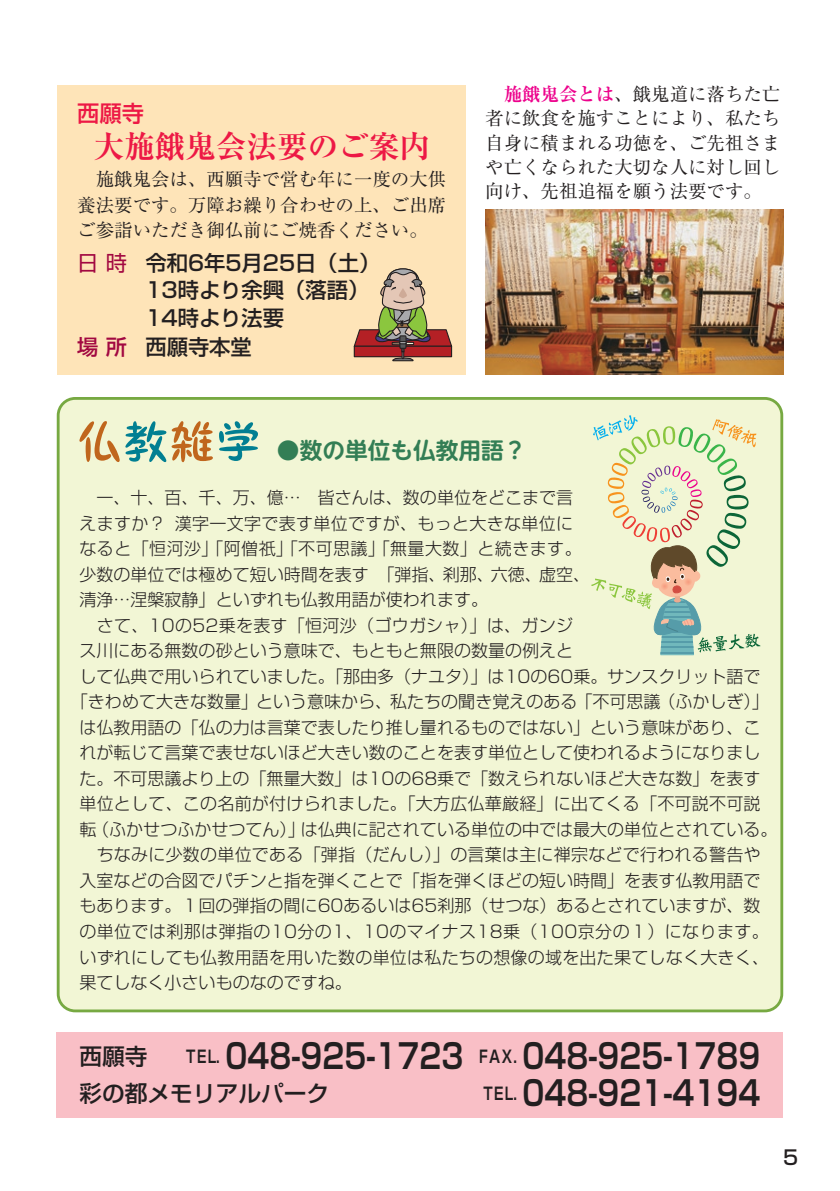
<style>
.page{position:relative;width:840px;height:1191px;background:#fff}
.page>*{position:absolute;margin:0;border:0;box-sizing:border-box;transform-origin:0 0}
.t1{font:700 34px "Shin Go Pro De";color:#231f20;scale:.85 1}
.t2{font:700 31.2px "Ryumin Pro";color:#ed1845}
.t3{font:500 22.6px "Shin Go Pro";color:#231f20}
.t4{font:700 22.6px "UD Shin M Go Pro De";color:#337e55}
.t5{font:500 22.6px "Shin Go Pro";color:#ed1845}
.t6{font:500 21.2px/28.4px "Shin Go Pro";color:#231f20}
.t7{font:21.2px "Shin Go Pro";color:#a20841}
.t8{font:500 21.2px "Shin Go Pro";color:#a20841}
.t9{font:500 19.8px "Shin Go Pro";color:#231f20}
.t10{font:18.4px/24.2px "Ryumin Pro";color:#231f20;text-align:justify}
.t11{font:300 17px/25.6px "Shin Go Pro";color:#231f20}
.t12{font:300 17px/25.6px "Shin Go Pro";letter-spacing:.02em;color:#231f20;text-align:right}
.t13{font:300 17px "Shin Go Pro";letter-spacing:.025em;color:#231f20}
.t14{font:700 17px "Shin Go Pro De";letter-spacing:.1em;color:#231f20;scale:.8 1}
.s1{font-weight:700;color:#ed028c}
</style>
<div class="page">
<div style="left:57px;top:1032px;width:725px;height:85px;background:#f9bfc6"></div>
<div style="left:57px;top:85px;width:408px;height:289px;background:#fee4b8"></div>
<svg style="left:353px;top:268px;width:99px;height:93px"></svg>
<div style="left:58px;top:398px;width:723px;height:613px;background:#f2f6d5;border-radius:17px"></div>
<div style="left:57px;top:397px;width:725px;height:615px;border:3px solid #77a942;border-radius:17px"></div>
<svg style="left:79px;top:421px;width:134px;height:41px"></svg>
<svg style="left:219px;top:421px;width:39px;height:40px"></svg>
<svg style="left:591px;top:415px;width:169px;height:240px"></svg>
<img style="left:485px;top:210px;width:297px;height:164px">
<h3 class="t5" style="left:77px;top:95px;width:68px">西願寺</h3>
<h2 class="t2" style="left:93px;top:121px;width:338px">大施餓鬼会法要のご案内</h2>
<p class="t10" style="left:77px;top:165px;width:370px;line-height:25.6px">　施餓鬼会は、西願寺で営む年に一度の大供養法要です。万障お繰り合わせの上、ご出席ご参詣いただき御仏前にご焼香ください。</p>
<p class="t6" style="left:145px;top:246px;width:236px">令和6年5月25日（土(</p>
<p class="t7" style="left:77px;top:246px;width:51px">日時</p>
<p class="t8" style="left:77px;top:329px;width:51px">場所</p>
<p class="t6" style="left:145px;top:273px;width:225px">13時より余興（落語(<br>14時より法要<br>西願寺本堂</p>
<p class="t10" style="left:485px;top:81px;width:296px;text-indent:18px"><span class="s1">施餓鬼会とは</span>、餓鬼道に落ちた亡者に飲食を施すことにより、私たち自身に積まれる功徳を、ご先祖さまや亡くなられた大切な人に対し回し向け、先祖追福を願う法要です。</p>
<h3 class="t4" style="left:277px;top:432px;width:251px">●数の単位も仏教用語?</h3>
<p class="t12" style="left:79px;top:483px;width:495px">　一、十、百、千、万、億…　皆さんは、数の単位をどこまで言漢字一文字で表す単位ですが、もっと大きな単位に</p>
<p class="t11" style="left:79px;top:508px;width:88px">えますか？</p>
<p class="t13" style="left:79px;top:535px;width:503px">なると「恒河沙」「阿僧祇」「不可思議」「無量大数」と続きます。</p>
<p class="t11" style="left:539px;top:559px;width:53px">虚空、</p>
<p class="t11" style="left:79px;top:559px;width:367px">少数の単位では極めて短い時間を表す　「弾指、</p>
<p class="t11" style="left:79px;top:585px;width:410px">清浄…涅槃寂静」といずれも仏教用語が使われます。</p>
<p class="t11" style="left:79px;top:610px;width:495px">　さて、10の52乗を表す「恒河沙（ゴウガシャ）」は、ガンジ</p>
<p class="t11" style="left:79px;top:636px;width:495px">ス川にある無数の砂という意味で、もともと無限の数量の例えと</p>
<p class="t11" style="left:79px;top:661px;width:682px">して仏典で用いられていました。「那由多（ナユタ）」は10の60乗。サンスクリット語で</p>
<p class="t11" style="left:71px;top:687px;width:699px">「きわめて大きな数量」という意味から、私たちの聞き覚えのある「不可思議（ふかしぎ「(</p>
<p class="t11" style="left:79px;top:712px;width:682px">は仏教用語の「仏の力は言葉で表したり推し量れるものではない」という意味があり、こ</p>
<p class="t11" style="left:79px;top:738px;width:682px">れが転じて言葉で表せないほど大きい数のことを表す単位として使われるようになりまし</p>
<p class="t11" style="left:79px;top:763px;width:682px">た。不可思議より上の「無量大数」は10の68乗で「数えられないほど大きな数」を表す</p>
<p class="t11" style="left:79px;top:789px;width:682px">単位として、この名前が付けられました。「大方広仏華厳経」に出てくる「不可説不可説</p>
<p class="t11" style="left:300px;top:814px;width:478px">は仏典に記されている単位の中では最大の単位とされている。</p>
<p class="t11" style="left:442px;top:559px;width:53px">刹那、</p>
<p class="t11" style="left:490px;top:559px;width:53px">六徳、</p>
<p class="t11" style="left:92px;top:814px;width:214px">（ふかせつふかせつてん）」</p>
<p class="t11" style="left:79px;top:814px;width:690px">転<br>　ちなみに少数の単位である「弾指（だんし）」の言葉は主に禅宗などで行われる警告や入室などの合図でパチンと指を弾くことで「指を弾くほどの短い時間」を表す仏教用語でもあります。１回の弾指の間に60あるいは65刹那（せつな）あるとされていますが、数の単位では刹那は弾指の10分の1、10のマイナス18乗（100京分の１）になります。いずれにしても仏教用語を用いた数の単位は私たちの想像の域を出た果てしなく大きく、果てしなく小さいものなのですね。</p>
<h3 class="t3" style="left:79px;top:1037px;width:70px">西願寺</h3>
<h1 class="t1" style="left:225px;top:1028px;width:281px">048-925-1723</h1>
<p class="t14" style="left:186px;top:1042px;width:43px">TEL.</p>
<h1 class="t1" style="left:522px;top:1028px;width:281px">048-925-1789</h1>
<p class="t14" style="left:479px;top:1042px;width:48px">FAX.</p>
<h3 class="t3" style="left:79px;top:1074px;width:251px">彩の都メモリアルパーク</h3>
<h1 class="t1" style="left:522px;top:1065px;width:281px">048-921-4194</h1>
<p class="t14" style="left:483px;top:1079px;width:43px">TEL.</p>
<p class="t9" style="left:782px;top:1140px;width:17px">5</p>
</div>
